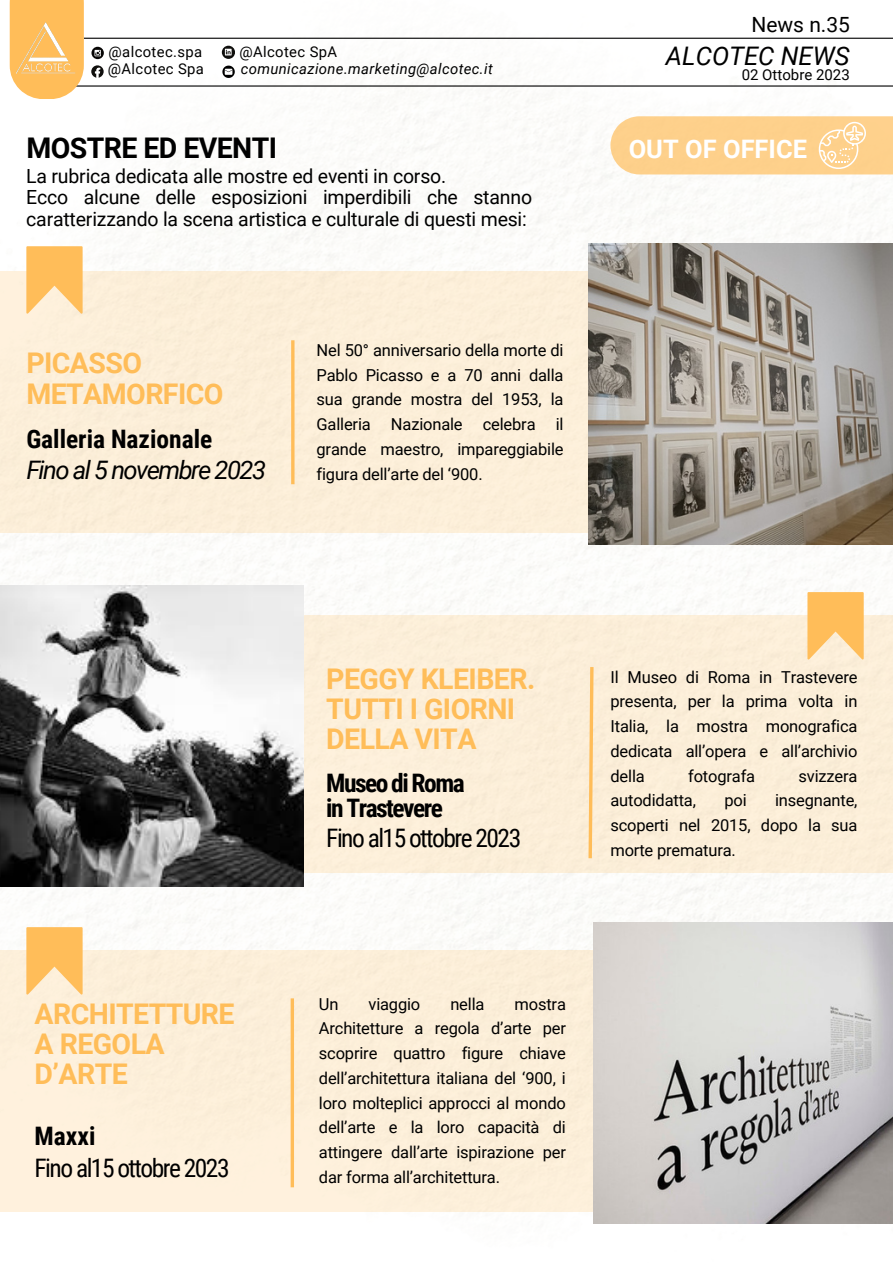
<style>
.page{position:relative;width:893px;height:1264px;background:#fff}
.page>*{position:absolute;margin:0;border:0;box-sizing:border-box;transform-origin:0 0}
.t1{font:700 28.5px/30.3px "Roboto";letter-spacing:-.02em;color:#ffbd59}
.t2{font:700 28.5px "Roboto";letter-spacing:-.02em;color:#000}
.t3{font:25.5px "Roboto Condensed";letter-spacing:-.06em;color:#000}
.t4{font:700 25.5px "Roboto Condensed";letter-spacing:-.06em;color:#000}
.t5{font:700 25.5px "Roboto Condensed";color:#000}
.t6{font:italic 25.5px "Roboto";letter-spacing:-.06em;color:#000}
.t7{font:700 25.5px "Roboto";color:#fff}
.t8{font:italic 25.5px "Roboto";color:#000}
.t9{font:21px "Roboto";color:#000}
.t10{font:19.5px/21.3px "Roboto";letter-spacing:-.01em;color:#000}
.t11{font:16.5px/24.8px "Roboto";letter-spacing:-.01em;color:#000;text-align:justify}
.t12{font:15px "Roboto";color:#000}
.t13{font:14.85px "Roboto";letter-spacing:.025em;color:#000}
.t14{font:italic 14.85px "Roboto";letter-spacing:.025em;color:#000}
</style>
<div class="page">
<img style="left:0;top:0;width:892px;height:1224px">
<div style="left:0;top:271px;width:786px;height:261px;background:#fcefd9"></div>
<div style="left:86px;top:615px;width:806px;height:258px;background:#fceed9"></div>
<img style="left:0;top:585px;width:303px;height:301px">
<svg style="left:610px;top:116px;width:282px;height:58px"></svg>
<hr style="left:291px;top:340px;width:3px;height:144px;background:#ffbd59">
<img style="left:588px;top:243px;width:304px;height:301px">
<svg style="left:588px;top:667px;width:6px;height:192px"></svg>
<svg style="left:26px;top:246px;width:57px;height:68px"></svg>
<svg style="left:807px;top:592px;width:56px;height:67px"></svg>
<div style="left:0;top:949px;width:803px;height:262px;background:#fdefda"></div>
<svg style="left:290px;top:998px;width:4px;height:189px"></svg>
<img style="left:593px;top:922px;width:299px;height:301px">
<svg style="left:26px;top:927px;width:57px;height:67px"></svg>
<hr style="left:84px;top:38px;width:808px;height:1px;background:#000">
<hr style="left:59px;top:85px;width:833px;height:2px;background:#000">
<svg style="left:10px;top:0;width:74px;height:99px"></svg>
<img style="left:16px;top:23px;width:60px;height:53px">
<svg style="left:91px;top:65px;width:13px;height:13px"></svg>
<svg style="left:91px;top:47px;width:13px;height:12px"></svg>
<svg style="left:94px;top:50px;width:7px;height:6px"></svg>
<svg style="left:222px;top:46px;width:13px;height:13px"></svg>
<svg style="left:225px;top:49px;width:6px;height:6px"></svg>
<svg style="left:222px;top:66px;width:13px;height:12px"></svg>
<p class="t13" style="left:109px;top:43px;width:95px">@alcotec.spa</p>
<p class="t13" style="left:108px;top:60px;width:98px">@Alcotec Spa</p>
<p class="t13" style="left:239px;top:43px;width:99px">@Alcotec SpA</p>
<p class="t14" style="left:241px;top:60px;width:253px">comunicazione.marketing@alcotec.it</p>
<p class="t9" style="left:751px;top:12px;width:100px">News n.35</p>
<p class="t8" style="left:666px;top:42px;width:185px">ALCOTEC NEWS</p>
<p class="t12" style="left:741px;top:66px;width:109px">02 Ottobre 2023</p>
<p class="t2" style="left:26px;top:132px;width:252px">MOSTRE ED EVENTI</p>
<p class="t7" style="left:628px;top:134px;width:180px">OUT OF OFFICE</p>
<p class="t10" style="left:26px;top:166px;width:421px">La rubrica dedicata alle mostre ed eventi in corso.</p>
<p class="t10" style="left:26px;top:187px;width:507px">Ecco alcune delle esposizioni imperdibili che stanno caratterizzando la scena artistica e culturale di questi mesi:</p>
<p class="t1" style="left:26px;top:348px;width:198px">PICASSO<br>METAMORFICO</p>
<p class="t11" style="left:316px;top:338px;width:248px">Nel 50° anniversario della morte di Pablo Picasso e a 70 anni dalla sua grande mostra del 1953, la Galleria Nazionale celebra il grande maestro, impareggiabile figura dell’arte del ‘900.</p>
<p class="t5" style="left:26px;top:424px;width:187px">Galleria Nazionale</p>
<p class="t6" style="left:26px;top:455px;width:241px">Fino al 5 novembre 2023</p>
<p class="t1" style="left:35px;top:998px;width:201px">ARCHITETTURE</p>
<p class="t1" style="left:35px;top:1029px;width:132px">A REGOLA<br>D’ARTE</p>
<p class="t5" style="left:35px;top:1121px;width:62px">Maxxi</p>
<p class="t3" style="left:35px;top:1153px;width:196px">Fino al15 ottobre 2023</p>
<p class="t1" style="left:326px;top:663px;width:210px">PEGGY KLEIBER.</p>
<p class="t1" style="left:326px;top:694px;width:190px">TUTTI I GIORNI</p>
<p class="t1" style="left:326px;top:724px;width:152px">DELLA VITA</p>
<p class="t4" style="left:326px;top:768px;width:140px">Museo di Roma</p>
<p class="t4" style="left:326px;top:793px;width:118px">in Trastevere</p>
<p class="t3" style="left:326px;top:823px;width:196px">Fino al15 ottobre 2023</p>
<p class="t11" style="left:610px;top:664px;width:248px">Il Museo di Roma in Trastevere presenta, per la prima volta in Italia, la mostra monografica dedicata all’opera e all’archivio della</p>
<p class="t11" style="left:688px;top:763px;width:69px">fotografa</p>
<p class="t11" style="left:798px;top:763px;width:60px">svizzera</p>
<p class="t11" style="left:610px;top:788px;width:87px">autodidatta,</p>
<p class="t11" style="left:724px;top:788px;width:24px">poi</p>
<p class="t11" style="left:610px;top:788px;width:248px;text-indent:165px">insegnante, scoperti nel 2015, dopo la sua morte prematura.</p>
<p class="t11" style="left:319px;top:991px;width:21px">Un</p>
<p class="t11" style="left:368px;top:991px;width:53px">viaggio</p>
<p class="t11" style="left:450px;top:991px;width:36px">nella</p>
<p class="t11" style="left:319px;top:991px;width:248px;text-indent:195px">mostra Architetture a regola d’arte per scoprire quattro figure chiave dell’architettura italiana del ‘900, i loro molteplici approcci al mondo dell’arte e la loro capacità di attingere dall’arte ispirazione per dar forma all’architettura.</p>
</div>
